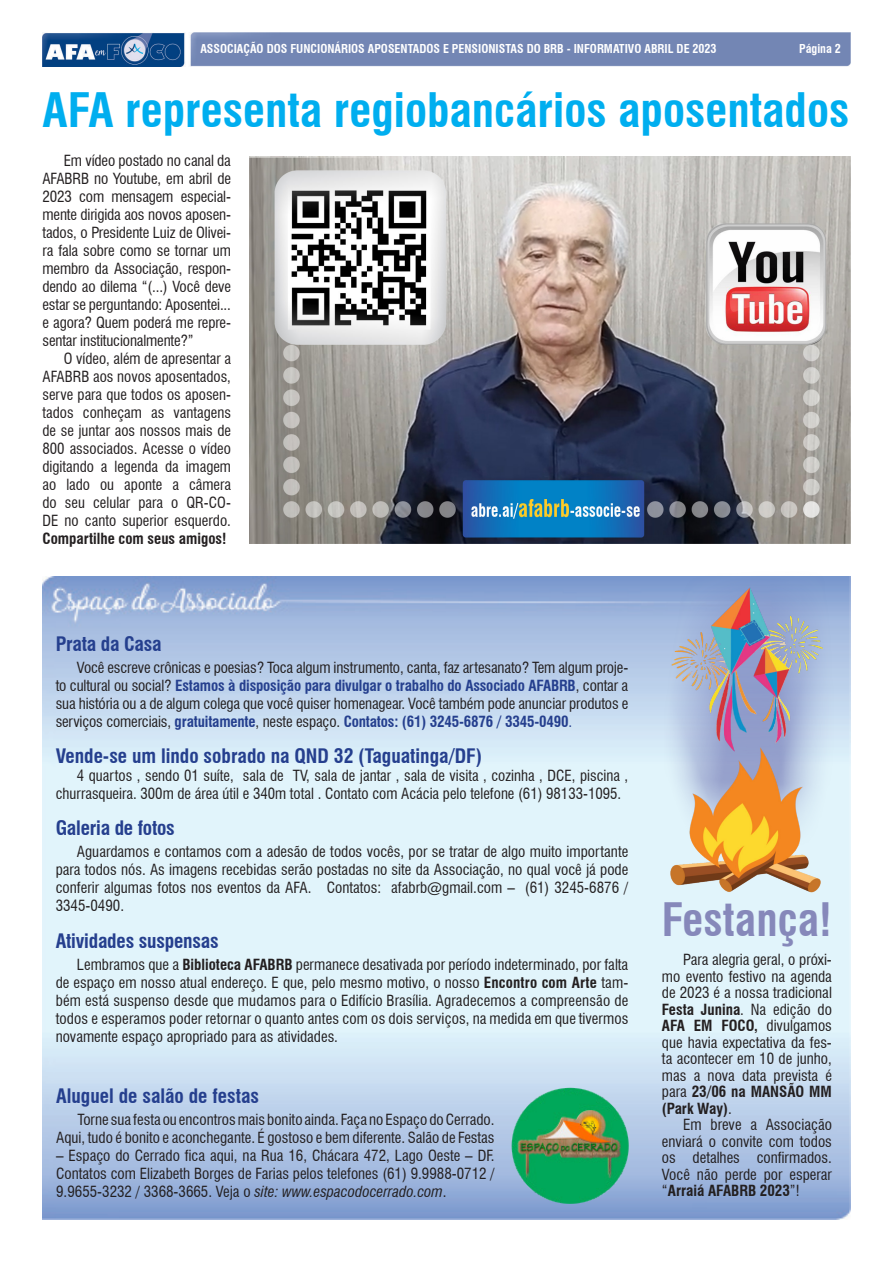
<style>
.page{position:relative;width:893px;height:1263px;background:#fff}
.page>*{position:absolute;margin:0;border:0;box-sizing:border-box;transform-origin:0 0}
.t1{font:700 condensed 46.35px "Swiss 721 BT";color:#00aeef}
.t2{font:700 condensed 45px "Swiss 721 BT";letter-spacing:.005em;color:#8688ba}
.t3{font:700 condensed 19.5px "Swiss 721 BT";color:#253f8e}
.t4{font:condensed 15px/18px "Swiss 721 BT";color:#231f20;text-align:justify}
.t5{font:700 condensed 12px "Swiss 721 BT";color:#fff}
.s1{font-weight:700}
.s2{font-weight:700;color:#253f8e}
.s3{color:#253f8e}
.s4{font-style:italic}
</style>
<div class="page">
<img style="left:43px;top:33px;width:807px;height:34px">
<img style="left:43px;top:576px;width:807px;height:643px">
<img style="left:511px;top:1087px;width:117px;height:116px">
<img style="left:249px;top:157px;width:601px;height:386px">
<img style="left:644px;top:576px;width:206px;height:325px">
<p class="t5" style="left:200px;top:42px;width:518px">ASSOCIAÇÃO DOS FUNCIONÁRIOS APOSENTADOS E PENSIONISTAS DO BRB - INFORMATIVO ABRIL DE 2023</p>
<p class="t5" style="left:799px;top:42px;width:43px">Página 2</p>
<p class="t1" style="left:43px;top:83px;width:808px">AFA representa regiobancários aposentados</p>
<p class="t4" style="left:43px;top:151px;width:190px;text-indent:21px">Em vídeo postado no canal da AFABRB no Youtube, em abril de 2023 com mensagem especial&shy;mente dirigida aos novos aposen&shy;tados, o Presidente Luiz de Olivei&shy;ra fala sobre como se tornar um membro da Associação, respon&shy;dendo ao dilema “(...) Você deve estar se perguntando: Aposentei... e agora? Quem poderá me repre&shy;sentar institucionalmente?”</p>
<p class="t4" style="left:43px;top:349px;width:190px;text-indent:21px">O vídeo, além de apresentar a AFABRB aos novos aposentados, serve para que todos os aposen&shy;tados conheçam as vantagens de se juntar aos nossos mais de 800 associados. Acesse o vídeo digitando a legenda da imagem ao lado ou aponte a câmera do seu celular para o QR-CO-DE no canto superior esquerdo.<br><span class="s1">Compartilhe com seus amigos!</span></p>
<p class="t3" style="left:56px;top:632px;width:107px">Prata da Casa</p>
<p class="t4" style="left:56px;top:658px;width:574px;text-indent:21px">Você escreve crônicas e poesias? Toca algum instrumento, canta, faz artesanato? Tem algum proje&shy;to cultural ou social? <span class="s2">Estamos à disposição para divulgar o trabalho do Associado AFABRB</span>, contar a sua história ou a de algum colega que você quiser homenagear. Você também pode anunciar produtos e serviços comerciais, <span class="s2">gratuitamente</span>, neste espaço. <span class="s2">Contatos: (61) 3245-6876 / 3345-0490</span><span class="s3">.</span></p>
<p class="t3" style="left:56px;top:744px;width:428px">Vende-se um lindo sobrado na QND 32 (Taguatinga/DF)</p>
<p class="t4" style="left:56px;top:766px;width:574px;text-indent:21px">4 quartos , sendo 01 suíte, sala de TV, sala de jantar , sala de visita , cozinha , DCE, piscina , churrasqueira. 300m de área útil e 340m total . Contato com Acácia pelo telefone (61) 98133-1095.</p>
<p class="t3" style="left:56px;top:816px;width:121px">Galeria de fotos</p>
<p class="t4" style="left:56px;top:843px;width:574px;text-indent:21px">Aguardamos e contamos com a adesão de todos vocês, por se tratar de algo muito importante para todos nós. As imagens recebidas serão postadas no site da Associação, no qual você já pode conferir algumas fotos nos eventos da AFA. Contatos: afabrb@gmail.com – (61) 3245-6876 / 3345-0490.</p>
<p class="t3" style="left:56px;top:929px;width:164px">Atividades suspensas</p>
<p class="t4" style="left:56px;top:955px;width:574px;text-indent:21px">Lembramos que a <span class="s1">Biblioteca AFABRB</span> permanece desativada por período indeterminado, por falta de espaço em nosso atual endereço. E que, pelo mesmo motivo, o nosso <span class="s1">Encontro com Arte</span> tam&shy;bém está suspenso desde que mudamos para o Edifício Brasília. Agradecemos a compreensão de todos e esperamos poder retornar o quanto antes com os dois serviços, na medida em que tivermos novamente espaço apropriado para as atividades.</p>
<p class="t3" style="left:56px;top:1084px;width:204px">Aluguel de salão de festas</p>
<p class="t4" style="left:56px;top:1111px;width:440px;text-align:right">Torne sua festa ou encontros mais bonito ainda. Faça no Espaço do Cerrado.<br>Aqui, tudo é bonito e aconchegante. É gostoso e bem diferente. Salão de Festas</p>
<p class="t4" style="left:56px;top:1147px;width:440px">– Espaço do Cerrado fica aqui, na Rua 16, Chácara 472, Lago Oeste – DF.<br>Contatos com Elizabeth Borges de Farias pelos telefones (61) 9.9988-0712 / 9.9655-3232 / 3368-3665. Veja o <span class="s4">site: www.espacodocerrado.com</span>.</p>
<p class="t2" style="left:662px;top:892px;width:171px">Festança!</p>
<p class="t4" style="left:662px;top:951px;width:171px;line-height:16.5px;text-indent:21px">Para alegria geral, o próxi&shy;mo evento festivo na agenda de 2023 é a nossa tradicional <span class="s1">Festa Junina</span>. Na edição do <span class="s1">AFA EM FOCO,</span> divulgamos que havia expectativa da fes&shy;ta acontecer em 10 de junho, mas a nova data prevista é para <span class="s1">23/06 na MANSÃO MM (Park Way)</span>.</p>
<p class="t4" style="left:662px;top:1116px;width:171px;line-height:16.5px;text-indent:21px">Em breve a Associação enviará o convite com todos os detalhes confirmados.<br>Você não perde por esperar “<span class="s1">Arraiá AFABRB 2023</span>”!</p>
</div>
